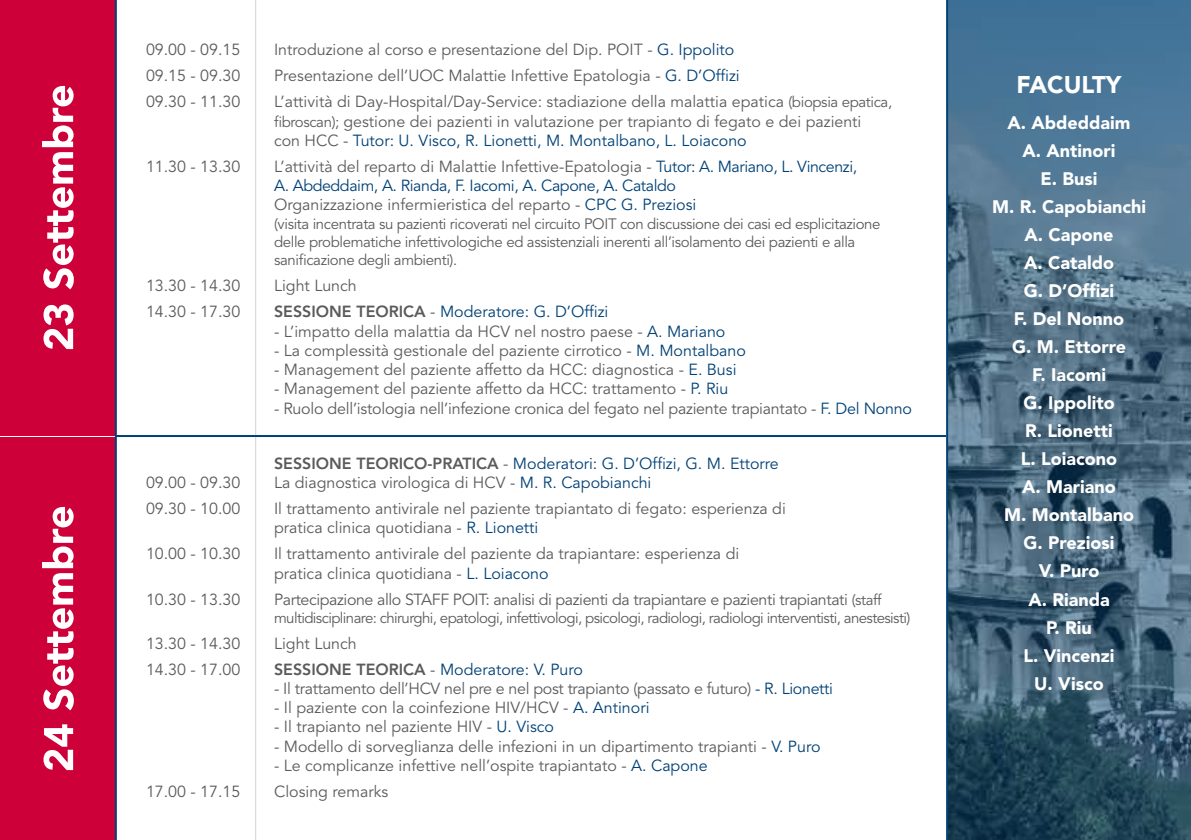
<style>
.page{position:relative;width:1191px;height:840px;background:#fff}
.page>*{position:absolute;margin:0;border:0;box-sizing:border-box;transform-origin:0 0}
.t1{font:900 24px "Avenir";color:#fff}
.t2{font:900 18px/28px "Avenir";color:#fff;text-align:center}
.t3{font:16px/19.2px "Avenir";color:#5a5b5d}
.t4{font:16px "Avenir";color:#004176}
.t5{font:16px "Avenir";letter-spacing:-.025em;color:#5a5b5d}
.t6{font:16px "Avenir";letter-spacing:-.02em;color:#5a5b5d}
.t7{font:800 16px "Avenir";color:#5a5b5d}
.t8{font:15px/18px "Avenir";letter-spacing:-.025em;color:#5a5b5d}
.s1{color:#004176}
.s2{font-size:15px}
.s3{font-weight:800;color:#5a5b5d}
.s4{color:#5a5b5d}
</style>
<div class="page">
<div style="left:0;top:0;width:116px;height:435px;background:#cd0039"></div>
<div style="left:0;top:437px;width:116px;height:402px;background:#cd0039"></div>
<hr style="left:115px;top:0;width:2px;height:839px;background:#004176">
<hr style="left:255px;top:0;width:1px;height:839px;background:#d1d2d4">
<svg style="left:42px;top:506px;width:32px;height:263px"></svg>
<svg style="left:42px;top:86px;width:32px;height:263px"></svg>
<svg style="left:948px;top:0;width:243px;height:839px;background:#466980"></svg>
<hr style="left:116px;top:435px;width:830px;height:2px;background:#004176">
<hr style="left:946px;top:0;width:2px;height:839px;background:#004176">
<p class="t3" style="left:146px;top:41px;width:96px">09.00 - 09.15</p>
<p class="t3" style="left:274px;top:41px;width:462px">Introduzione al corso e presentazione del Dip. POIT - <span class="s1">G. Ippolito</span></p>
<p class="t3" style="left:146px;top:67px;width:96px">09.15 - 09.30</p>
<p class="t3" style="left:274px;top:67px;width:467px">Presentazione dell’UOC Malattie Infettive Epatologia - <span class="s1">G. D’Offizi</span></p>
<p class="t3" style="left:146px;top:93px;width:96px">09.30 - 11.30</p>
<p class="t3" style="left:274px;top:93px;width:619px">L’attività di Day-Hospital/Day-Service: stadiazione della malattia epatica <span class="s2">(biopsia epatica, fibroscan);</span> gestione dei pazienti in valutazione per trapianto di fegato e dei pazienti<br>con HCC - <span class="s1">Tutor: U. Visco, R. Lionetti, M. Montalbano, L. Loiacono</span></p>
<p class="t3" style="left:146px;top:157px;width:96px">11.30 - 13.30</p>
<p class="t3" style="left:274px;top:157px;width:584px">L’attività del reparto di Malattie Infettive-Epatologia - <span class="s1">Tutor: A. Mariano, L. Vincenzi,<br>A. Abdeddaim, A. Rianda, F. Iacomi, A. Capone, A. Cataldo<br></span>Organizzazione infermieristica del reparto - <span class="s1">CPC G. Preziosi</span></p>
<p class="t8" style="left:274px;top:215px;width:608px">(visita incentrata su pazienti ricoverati nel circuito POIT con discussione dei casi ed esplicitazione delle problematiche infettivologiche ed assistenziali inerenti all’isolamento dei pazienti e alla sanificazione degli ambienti).</p>
<p class="t3" style="left:146px;top:276px;width:96px">13.30 - 14.30</p>
<p class="t3" style="left:274px;top:276px;width:84px">Light Lunch</p>
<p class="t3" style="left:146px;top:302px;width:96px">14.30 - 17.30</p>
<p class="t7" style="left:274px;top:302px;width:94px">SESSIONE TEO</p>
<p class="t4" style="left:389px;top:302px;width:221px"><span class="s3">RICA</span> <span class="s4">-</span> Moderatore: G. D’Offizi</p>
<p class="t3" style="left:274px;top:322px;width:453px">- L’impatto della malattia da HCV nel nostro paese - <span class="s1">A. Mariano</span></p>
<p class="t3" style="left:274px;top:341px;width:473px">- La complessità gestionale del paziente cirrotico - <span class="s1">M. Montalbano</span></p>
<p class="t3" style="left:274px;top:360px;width:464px">- Management del paziente affetto da HCC: diagnostica - <span class="s1">E. Busi</span></p>
<p class="t3" style="left:274px;top:379px;width:456px">- Management del paziente affetto da HCC: trattamento - <span class="s1">P. Riu</span></p>
<p class="t3" style="left:274px;top:398px;width:639px">- Ruolo dell’istologia nell’infezione cronica del fegato nel paziente trapiantato - <span class="s1">F. Del Nonno</span></p>
<p class="t7" style="left:274px;top:453px;width:94px">SESSIONE TEO</p>
<p class="t4" style="left:389px;top:454px;width:391px"><span class="s3">RICO-PRATICA</span> <span class="s4">-</span> Moderatori: G. D’Offizi, G. M. Ettorre</p>
<p class="t3" style="left:146px;top:473px;width:96px">09.00 - 09.30</p>
<p class="t3" style="left:274px;top:473px;width:379px">La diagnostica virologica di HCV - <span class="s1">M. R. Capobianchi</span></p>
<p class="t3" style="left:146px;top:499px;width:96px">09.30 - 10.00</p>
<p class="t3" style="left:274px;top:499px;width:513px">Il trattamento antivirale nel paziente trapiantato di fegato: esperienza di pratica clinica quotidiana - <span class="s1">R. Lionetti</span></p>
<p class="t3" style="left:146px;top:544px;width:96px">10.00 - 10.30</p>
<p class="t3" style="left:274px;top:544px;width:467px">Il trattamento antivirale del paziente da trapiantare: esperienza di pratica clinica quotidiana - <span class="s1">L. Loiacono</span></p>
<p class="t3" style="left:146px;top:589px;width:96px">10.30 - 13.30</p>
<p class="t5" style="left:274px;top:589px;width:609px">Partecipazione allo STAFF POIT: analisi di pazienti da trapiantare e pazienti trapiantati <span class="s2">(staff</span></p>
<p class="t8" style="left:274px;top:608px;width:638px">multidisciplinare: chirurghi, epatologi, infettivologi, psicologi, radiologi, radiologi interventisti, anestesisti)</p>
<p class="t3" style="left:146px;top:633px;width:96px">13.30 - 14.30</p>
<p class="t3" style="left:274px;top:633px;width:84px">Light Lunch</p>
<p class="t3" style="left:146px;top:659px;width:96px">14.30 - 17.00</p>
<p class="t7" style="left:274px;top:659px;width:94px">SESSIONE TEO</p>
<p class="t4" style="left:389px;top:659px;width:196px"><span class="s3">RICA</span> <span class="s4">-</span> Moderatore: V. Puro</p>
<p class="t6" style="left:274px;top:678px;width:560px">- Il trattamento dell’HCV nel pre e nel post trapianto (passato e futuro) <span class="s1">- R. Lionetti</span></p>
<p class="t3" style="left:274px;top:698px;width:377px">- Il paziente con la coinfezione HIV/HCV - <span class="s1">A. Antinori</span></p>
<p class="t3" style="left:274px;top:717px;width:281px">- Il trapianto nel paziente HIV - <span class="s1">U. Visco</span></p>
<p class="t3" style="left:274px;top:736px;width:548px">- Modello di sorveglianza delle infezioni in un dipartimento trapianti - <span class="s1">V. Puro</span></p>
<p class="t3" style="left:274px;top:755px;width:435px">- Le complicanze infettive nell’ospite trapiantato - <span class="s1">A. Capone</span></p>
<p class="t3" style="left:146px;top:781px;width:96px">17.00 - 17.15</p>
<p class="t3" style="left:274px;top:781px;width:116px">Closing remarks</p>
<h1 class="t1" style="left:1016px;top:70px;width:106px">FACULTY</h1>
<p class="t2" style="left:992px;top:108px;width:155px">A. Abdeddaim<br>A. Antinori<br>E. Busi<br>M. R. Capobianchi<br>A. Capone<br>A. Cataldo<br>G. D’Offizi<br>F. Del Nonno<br>G. M. Ettorre<br>F. Iacomi<br>G. Ippolito<br>R. Lionetti<br>L. Loiacono<br>A. Mariano<br>M. Montalbano<br>G. Preziosi<br>V. Puro<br>A. Rianda<br>P. Riu<br>L. Vincenzi<br>U. Visco</p>
</div>
